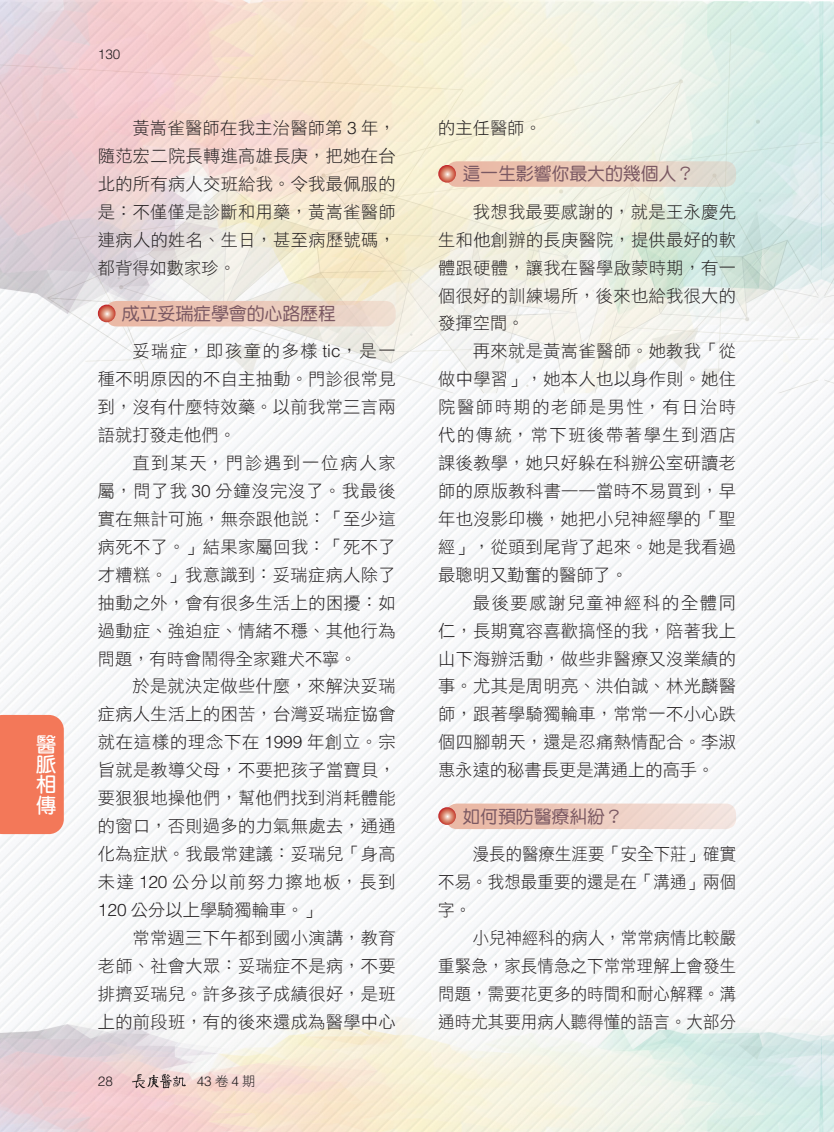
<style>
.page{position:relative;width:834px;height:1132px;background:#fff}
.page>*{position:absolute;margin:0;border:0;box-sizing:border-box;transform-origin:0 0}
.t1{font:700 20.25px/20.2px "AR Yuan B5";color:#fff;text-align:justify}
._004-一_標{font:18px "DF Yuan Std W5";letter-spacing:-.01em;color:#7a5862}
._005內文-推出{font:17.25px/27.9px "DF Hei Std W3";letter-spacing:.02em;color:#231f20;text-align:justify}
._005內文-推出-2{font:17.25px/27.9px "DF Hei Std W3";letter-spacing:.02em;color:#231f20;text-align:justify;scale:.95 1}
.頁碼{font:300 13.5px "Helvetica LT Std";color:#231f20}
.s1{font-family:"Helvetica LT Std";font-weight:300}
.s2{font-family:"DF Hei Std W3";font-weight:400}
</style>
<div class="page">
<img style="left:0;top:0;width:833px;height:1131px">
<div style="left:0;top:714px;width:64px;height:119px;background:#f37859"></div>
<div style="left:106px;top:301px;width:289px;height:25px;background:linear-gradient(to right,#e9b5a3,#eddccf);border-radius:10px"></div>
<svg style="left:98px;top:304px;width:17px;height:18px"></svg>
<div style="left:446px;top:161px;width:290px;height:26px;background:linear-gradient(to right,#efb5a0,#e2ded3);border-radius:10px"></div>
<svg style="left:438px;top:165px;width:18px;height:17px"></svg>
<div style="left:446px;top:803px;width:290px;height:25px;background:linear-gradient(to right,#e9b4a0,#f3e5e0);border-radius:10px"></div>
<svg style="left:438px;top:807px;width:18px;height:17px"></svg>
<svg style="left:132px;top:1073px;width:54px;height:14px"></svg>
<p class="t1" style="left:36px;top:733px;width:21px">醫脈相傳</p>
<p class="頁碼" style="left:98px;top:46px;width:24px">130</p>
<p class="_005內文-推出" style="left:98px;top:113px;width:299px;text-indent:34px">黃嵩雀醫師在我主治醫師第 <span class="s1">3</span> 年，隨范宏二院長轉進高雄長庚，把她在台北的所有病人交班給我。令我最佩服的是：不僅僅是診斷和用藥，黃嵩雀醫師連病人的姓名、生日，甚至病歷號碼，都背得如數家珍。</p>
<p class="_004-一_標" style="left:122px;top:303px;width:216px">成立妥瑞症學會的心路歷程</p>
<p class="_005內文-推出" style="left:98px;top:337px;width:299px;text-indent:34px">妥瑞症，即孩童的多樣 <span class="s1">tic</span>，是一種不明原因的不自主抽動。門診很常見到，沒有什麼特效藥。以前我常三言兩語就打發走他們。</p>
<p class="_005內文-推出" style="left:98px;top:448px;width:299px;text-indent:34px">直到某天，門診遇到一位病人家屬，問了我 <span class="s1">30</span> 分鐘沒完沒了。我最後實在無計可施，無奈跟他說：「至少這病死不了。」結果家屬回我：「死不了才糟糕。」我意識到：妥瑞症病人除了抽動之外，會有很多生活上的困擾：如過動症、強迫症、情緒不穩、其他行為問題，有時會鬧得全家雞犬不寧。</p>
<p class="_005內文-推出" style="left:98px;top:671px;width:299px;text-indent:34px">於是就決定做些什麼，來解決妥瑞症病人生活上的困苦，台灣妥瑞症協會就在這樣的理念下在 <span class="s1">1999</span> 年創立。宗旨就是教導父母，不要把孩子當寶貝，要狠狠地操他們，幫他們找到消耗體能的窗口，否則過多的力氣無處去，通通化為症狀。我最常建議：妥瑞兒「身高未達 <span class="s1">120</span> 公分以前努力擦地板，長到<span class="s1">120</span> 公分以上學騎獨輪車。」</p>
<p class="_005內文-推出" style="left:98px;top:923px;width:299px;text-indent:34px">常常週三下午都到國小演講，教育老師、社會大眾：妥瑞症不是病，不要排擠妥瑞兒。許多孩子成績很好，是班上的前段班，有的後來還成為醫學中心</p>
<p class="頁碼" style="left:98px;top:1072px;width:17px">28</p>
<p class="頁碼" style="left:197px;top:1072px;width:60px">43<span class="s2">卷</span>4<span class="s2">期</span></p>
<p class="_005內文-推出" style="left:438px;top:113px;width:105px">的主任醫師。</p>
<p class="_004-一_標" style="left:462px;top:164px;width:233px">這一生影響你最大的幾個人？</p>
<p class="_005內文-推出" style="left:438px;top:197px;width:299px;text-indent:34px">我想我最要感謝的，就是王永慶先生和他創辦的長庚醫院，提供最好的軟體跟硬體，讓我在醫學啟蒙時期，有一個很好的訓練場所，後來也給我很大的發揮空間。</p>
<p class="_005內文-推出" style="left:438px;top:337px;width:299px;text-indent:34px">再來就是黃嵩雀醫師。她教我「從做中學習」，她本人也以身作則。她住院醫師時期的老師是男性，有日治時代的傳統，常下班後帶著學生到酒店課後教學，她只好躲在科辦公室研讀老師的原版教科書——當時不易買到，早年也沒影印機，她把小兒神經學的「聖經」，從頭到尾背了起來。她是我看過最聰明又勤奮的醫師了。</p>
<p class="_005內文-推出" style="left:438px;top:588px;width:299px;text-indent:34px">最後要感謝兒童神經科的全體同仁，長期寬容喜歡搞怪的我，陪著我上山下海辦活動，做些非醫療又沒業績的事。尤其是周明亮、洪伯誠、林光麟醫師，跟著學騎獨輪車，常常一不小心跌個四腳朝天，還是忍痛熱情配合。李淑惠永遠的秘書長更是溝通上的高手。</p>
<p class="_004-一_標" style="left:462px;top:806px;width:162px">如何預防醫療糾紛？</p>
<p class="_005內文-推出-2" style="left:438px;top:839px;width:315px;text-indent:34px">漫長的醫療生涯要「安全下莊」確實不易。我想最重要的還是在「溝通」兩個字。</p>
<p class="_005內文-推出-2" style="left:438px;top:923px;width:315px;text-indent:34px">小兒神經科的病人，常常病情比較嚴重緊急，家長情急之下常常理解上會發生問題，需要花更多的時間和耐心解釋。溝通時尤其要用病人聽得懂的語言。大部分</p>
</div>
